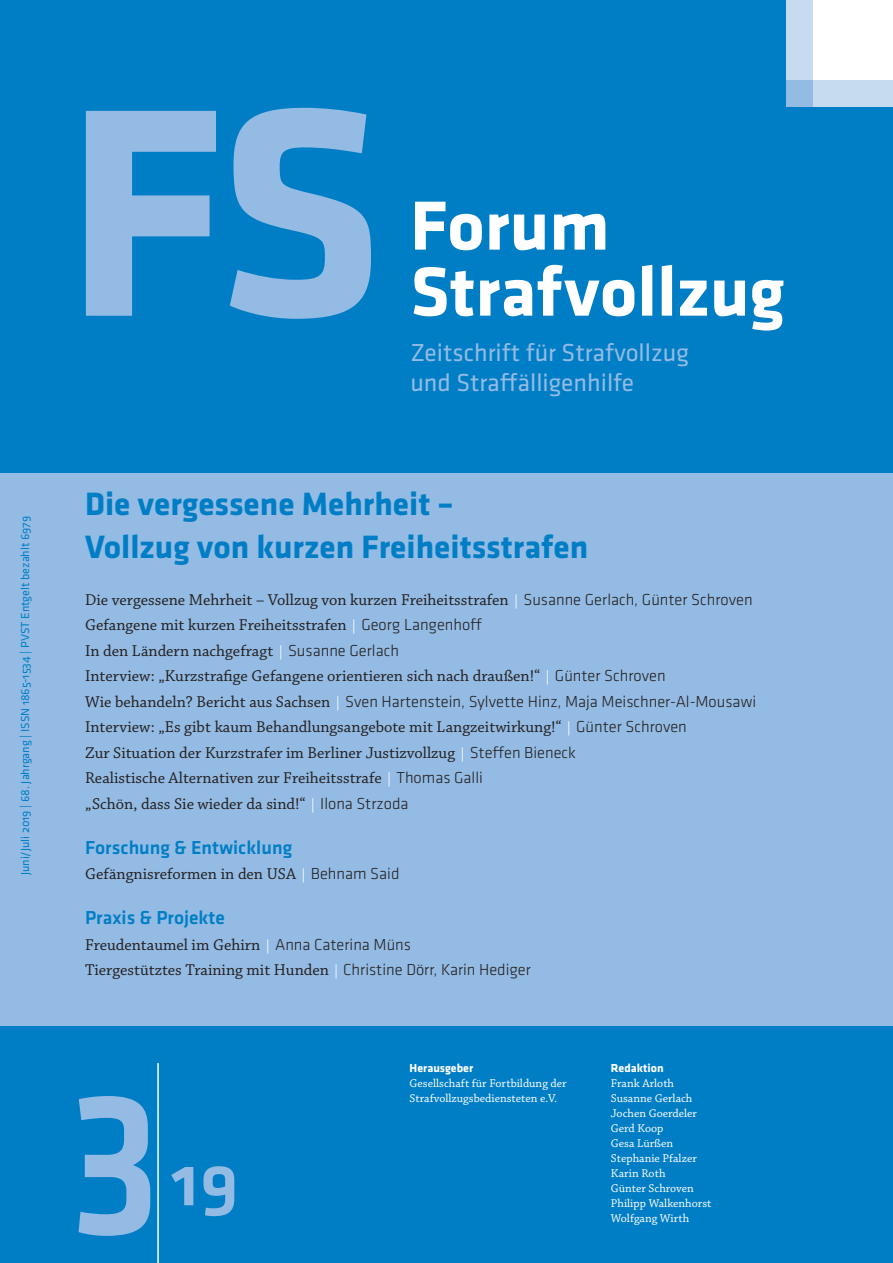
<style>
.page{position:relative;width:893px;height:1263px;background:#fff}
.page>*{position:absolute;margin:0;border:0;box-sizing:border-box;transform-origin:0 0}
.t1{font:700 307.5px "Klavika";color:#94bbe3}
.t2{font:500 210px "Klavika";color:#94bbe3;scale:.93 1}
.t3{font:500 75px "Klavika";color:#94bbe3}
.t4{font:700 72px/66px "Klavika";color:#fff}
.t5{font:700 33.45px/43.5px "Klavika";color:#007ec5}
.t6{font:25.5px/30.6px "Klavika";color:#94bbe3}
.t7{font:500 19.5px "Klavika";color:#007ec5}
.t8{font:16.5px/25.5px "Chaparral Pro";color:#231f20}
.t9{font:300 16.5px "Klavika";color:#231f20}
.t10{font:12px/15px "Chaparral Pro";color:#fff}
.t11{font:12px "Klavika";color:#007ec5}
.t12{font:700 12px "Klavika";color:#fff}
.s1{font-size:14.25px;color:#fff}
.s2{font-family:"Klavika";font-weight:300}
.s3{font-family:"Chaparral Pro";font-weight:400}
.s4{font-family:"Chaparral Pro";font-weight:400;font-size:14.25px;color:#fff}
</style>
<div class="page">
<div style="left:0;top:0;width:893px;height:474px;background:#007ec5"></div>
<div style="left:787px;top:0;width:106px;height:106px;background:#fff"></div>
<div style="left:787px;top:0;width:26px;height:106px;background:#c6daf0"></div>
<div style="left:787px;top:80px;width:106px;height:26px;background:#c6daf0"></div>
<div style="left:787px;top:80px;width:26px;height:26px;background:#94bbe3"></div>
<div style="left:0;top:474px;width:893px;height:631px;background:#94bbe3"></div>
<div style="left:0;top:1027px;width:893px;height:236px;background:#007ec5"></div>
<hr style="left:157px;top:1063px;width:2px;height:200px;background:#fff">
<p class="t11" style="left:19px;top:875px;width:361px;rotate:-90deg">Juni/Juli 2019 | 68. Jahrgang | ISSN 1865-1534 | PVST Entgelt bezahlt 6979</p>
<h1 class="t1" style="left:66px;top:46px;width:319px">FS</h1>
<h3 class="t4" style="left:410px;top:194px;width:376px">Forum<br>Strafvollzug</h3>
<h3 class="t6" style="left:410px;top:337px;width:280px">Zeitschrift für Strafvollzug und Straffälligenhilfe</h3>
<h3 class="t5" style="left:85px;top:483px;width:505px">Die vergessene Mehrheit –<br>Vollzug von kurzen Freiheitsstrafen</h3>
<p class="t8" style="left:85px;top:588px;width:669px">Die vergessene Mehrheit – Vollzug von kurzen Freiheitsstrafen <span class="s1">|</span> <span class="s2">Susanne Gerlach, Günter Schroven </span>Gefangene mit kurzen Freiheitsstrafen <span class="s1">|</span> <span class="s2">Georg Langenhoff<br></span>In den Ländern nachgefragt <span class="s1">|</span> <span class="s2">Susanne Gerlach<br></span>Interview: „Kurzstrafige Gefangene orientieren sich nach draußen!“ <span class="s1">|</span> <span class="s2">Günter Schroven</span></p>
<p class="t9" style="left:85px;top:692px;width:672px"><span class="s3">Wie behandeln? Bericht aus Sachsen</span> <span class="s4">|</span> Sven Hartenstein, Sylvette Hinz, Maja Meischner-Al-Mousawi</p>
<p class="t8" style="left:85px;top:715px;width:603px">Interview: „Es gibt kaum Behandlungsangebote mit Langzeitwirkung!“ <span class="s1">|</span> <span class="s2">Günter Schroven </span>Zur Situation der Kurzstrafer im Berliner Justizvollzug <span class="s1">|</span> <span class="s2">Steffen Bieneck<br></span>Realistische Alternativen zur Freiheitsstrafe <span class="s1">|</span> <span class="s2">Thomas Galli<br></span>„Schön, dass Sie wieder da sind!“ <span class="s1">|</span> <span class="s2">Ilona Strzoda</span></p>
<p class="t7" style="left:85px;top:837px;width:209px">Forschung &amp; Entwicklung</p>
<p class="t8" style="left:85px;top:862px;width:316px">Gefängnisreformen in den USA <span class="s1">|</span> <span class="s2">Behnam Said</span></p>
<p class="t7" style="left:85px;top:907px;width:141px">Praxis &amp; Projekte</p>
<p class="t8" style="left:85px;top:933px;width:447px">Freudentaumel im Gehirn <span class="s1">|</span> <span class="s2">Anna Caterina Müns<br></span>Tiergestütztes Training mit Hunden <span class="s1">|</span> <span class="s2">Christine Dörr, Karin Hediger</span></p>
<h2 class="t2" style="left:68px;top:1021px;width:103px">3</h2>
<h3 class="t3" style="left:170px;top:1139px;width:71px">19</h3>
<p class="t12" style="left:410px;top:1061px;width:65px">Herausgeber</p>
<p class="t10" style="left:410px;top:1076px;width:158px">Gesellschaft für Fortbildung der<br>Strafvollzugsbediensteten e.V.</p>
<p class="t12" style="left:611px;top:1061px;width:54px">Redaktion</p>
<p class="t10" style="left:611px;top:1076px;width:102px">Frank Arloth<br>Susanne Gerlach<br>Jochen Goerdeler<br>Gerd Koop<br>Gesa Lürßen<br>Stephanie Pfalzer<br>Karin Roth<br>Günter Schroven<br>Philipp Walkenhorst<br>Wolfgang Wirth</p>
</div>
